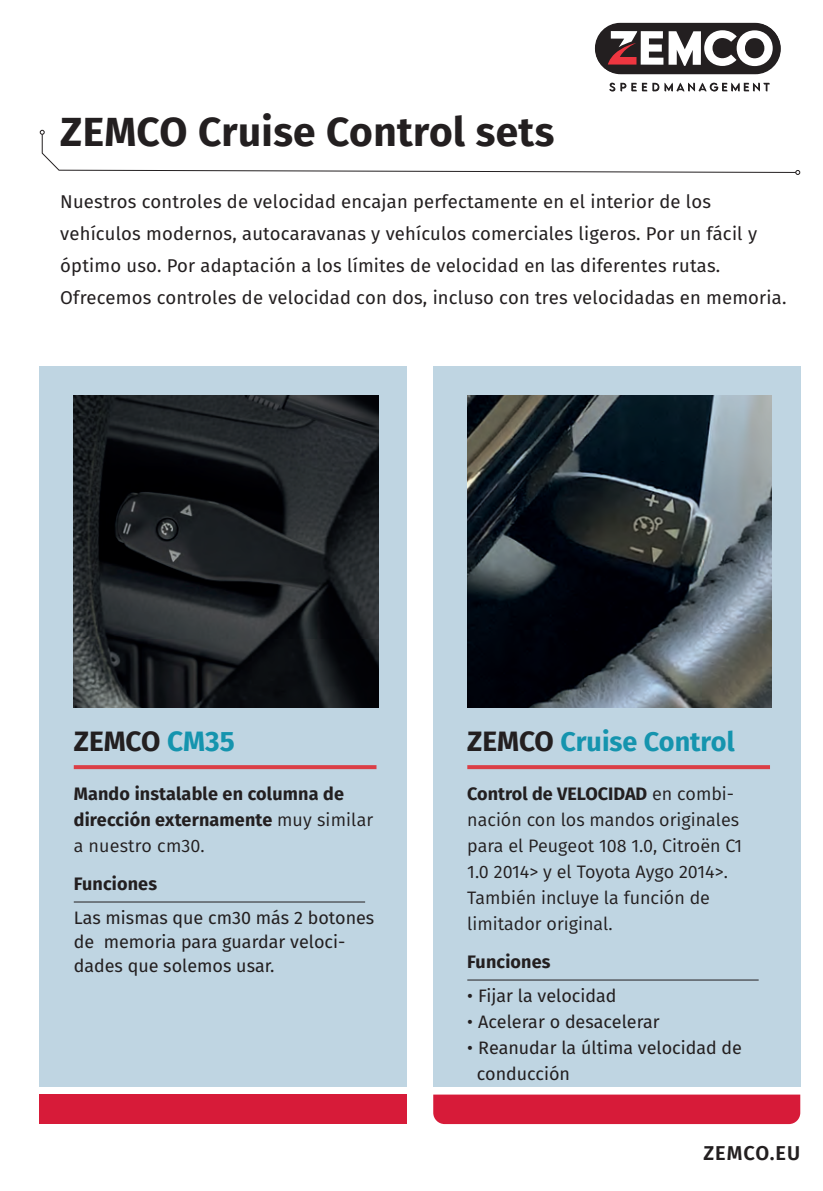
<style>
.page{position:relative;width:823px;height:1191px;background:#fff}
.page>*{position:absolute;margin:0;border:0;box-sizing:border-box;transform-origin:0 0}
.t1{font:700 40.6px "Fira Sans";letter-spacing:.01em;color:#231f20}
.t2{font:700 28px "Fira Sans";color:#231f20}
.t3{font:700 27px "Fira Sans";color:#1594ae}
.t4{font:600 20px "Fira Sans";letter-spacing:.05em;color:#231f20}
.t5{font:18.4px/32px "Fira Sans";letter-spacing:.01em;color:#231f20}
.t6{font:18px/26px "Fira Sans";color:#231f20}
.t7{font:18px/24px "Fira Sans";color:#231f20}
.t8{font:700 18px/26px "Fira Sans";letter-spacing:.01em;color:#231f20}
.s1{color:#1594ae}
.s2{font-weight:400}
.s3{font-size:28px;color:#231f20}
.s4{font-weight:700}
</style>
<div class="page">
<div style="left:40px;top:1094px;width:366px;height:30px;background:#d71b39"></div>
<div style="left:433px;top:1094px;width:366px;height:30px;background:#d71b39"></div>
<div style="left:40px;top:366px;width:366px;height:720px;background:#bfd5e2"></div>
<img style="left:74px;top:395px;width:304px;height:312px">
<div style="left:433px;top:366px;width:366px;height:720px;background:#bfd5e2"></div>
<img style="left:467px;top:395px;width:304px;height:312px">
<svg style="left:467px;top:765px;width:302px;height:4px"></svg>
<hr style="left:467px;top:979px;width:291px;height:1px;background:#231f20">
<svg style="left:74px;top:765px;width:302px;height:4px"></svg>
<hr style="left:74px;top:901px;width:291px;height:1px;background:#231f20">
<svg style="left:40px;top:130px;width:759px;height:45px"></svg>
<div style="left:594px;top:23px;width:185px;height:51px;background:#231f20;border-radius:25px"></div>
<svg style="left:609px;top:83px;width:37px;height:8px"></svg>
<svg style="left:652px;top:83px;width:117px;height:8px"></svg>
<svg style="left:607px;top:30px;width:165px;height:37px"></svg>
<h1 class="t1" style="left:60px;top:98px;width:495px">ZEMCO Cruise Control sets</h1>
<p class="t5" style="left:60px;top:185px;width:727px">Nuestros controles de velocidad encajan perfectamente en el interior de los vehículos modernos, autocaravanas y vehículos comerciales ligeros. Por un fácil y óptimo uso. Por adaptación a los límites de velocidad en las diferentes rutas.<br>Ofrecemos controles de velocidad con dos, incluso con tres velocidadas en memoria.</p>
<h2 class="t2" style="left:74px;top:717px;width:162px">ZEMCO <span class="s1">CM35</span></h2>
<p class="t8" style="left:74px;top:779px;width:301px">Mando instalable en columna de dirección externamente <span class="s2">muy similar a nuestro cm30.</span></p>
<p class="t8" style="left:74px;top:869px;width:85px">Funciones</p>
<p class="t7" style="left:74px;top:905px;width:302px">Las mismas que cm30 más 2 botones de memoria para guardar veloci&shy;dades que solemos usar.</p>
<h3 class="t3" style="left:467px;top:719px;width:269px"><span class="s3">ZEMCO</span> Cruise Control</h3>
<p class="t6" style="left:467px;top:780px;width:276px"><span class="s4">Control de VELOCIDAD</span> en combi&shy;nación con los mandos originales para el Peugeot 108 1.0, Citroën C1<br>1.0 2014&gt; y el Toyota Aygo 2014&gt;.<br>También incluye la función de limitador original.</p>
<p class="t8" style="left:467px;top:947px;width:85px">Funciones</p>
<p class="t7" style="left:467px;top:983px;width:150px">• Fijar la velocidad</p>
<p class="t7" style="left:467px;top:1009px;width:194px">• Acelerar o desacelerar</p>
<p class="t7" style="left:476px;top:1034px;width:266px;line-height:26px;text-indent:-10px">• Reanudar la última velocidad de conducción</p>
<p class="t4" style="left:703px;top:1136px;width:98px">ZEMCO.EU</p>
</div>
